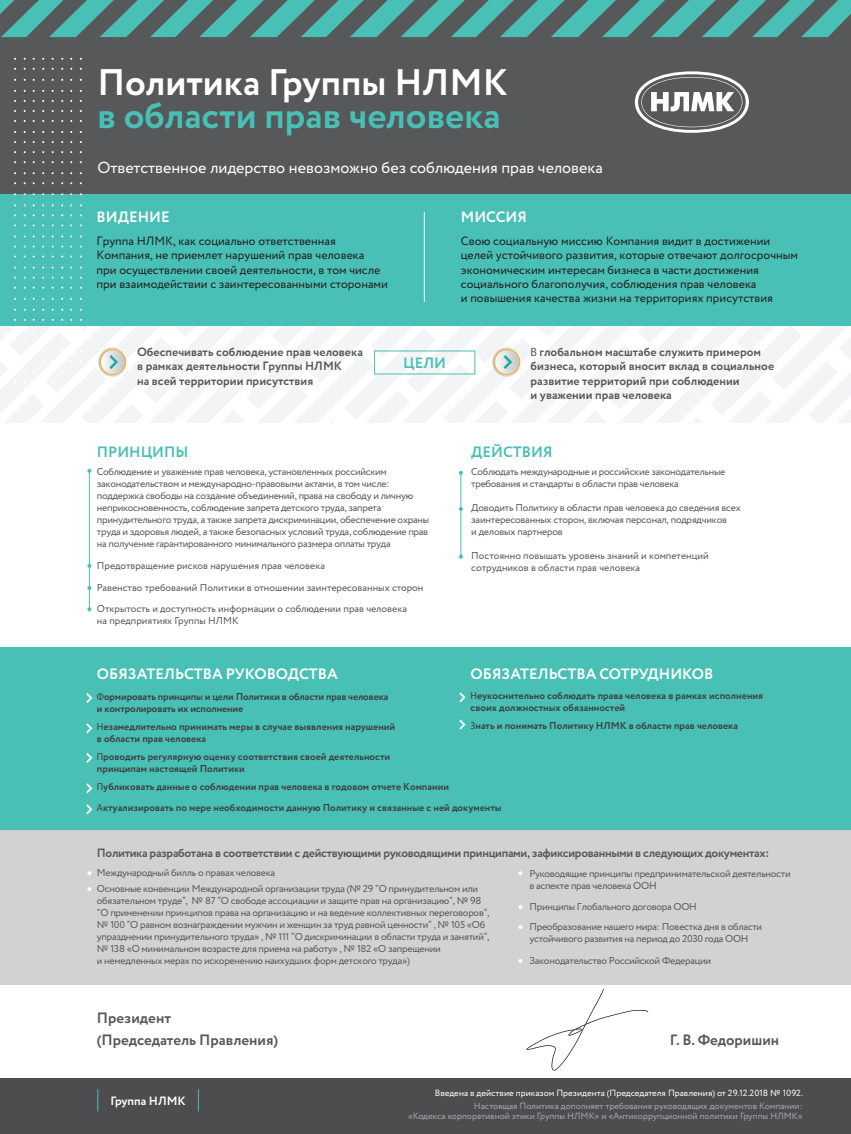
<style>
.page{position:relative;width:851px;height:1134px;background:#fff}
.page>*{position:absolute;margin:0;border:0;box-sizing:border-box;transform-origin:0 0}
.t1{font:700 37px "Circe";color:#48c0b5}
.t2{font:700 37px "Circe";color:#fff}
.t3{font:16px "Circe";color:#fff}
.t4{font:700 15px "Circe";color:#fff}
.t5{font:700 15px/22px "Circe";color:#57585a}
.t6{font:700 15px "Circe";color:#48c0b5}
.t7{font:12px/14.4px "Circe";color:#231f20}
.t8{font:700 12px/14.4px "Circe";color:#57585a}
.t9{font:700 12px "Circe";letter-spacing:-.025em;color:#57585a}
.t10{font:700 12px "Circe";color:#fff}
.t11{font:10px/12px "Circe";letter-spacing:-.025em;color:#57585a}
.t12{font:700 10px/12px "Circe";color:#3e3e3f}
.t13{font:10px/21px "Circe";color:#57585a}
.t14{font:9px/10px "Circe";color:#a8a9ad;text-align:right}
.t15{font:9px "Circe";color:#fff}
.s1{font-family:"Myriad Pro";font-weight:400}
</style>
<div class="page">
<div style="left:0;top:648px;width:850px;height:183px;background:#48c0b5"></div>
<div style="left:0;top:830px;width:850px;height:154px;background:#d1d2d4"></div>
<div style="left:0;top:0;width:850px;height:193px;background:#57585a"></div>
<svg style="left:0;top:68px;width:850px;height:354px"></svg>
<div style="left:0;top:1078px;width:850px;height:56px;background:#4d4d4f"></div>
<svg style="left:87px;top:469px;width:4px;height:4px"></svg>
<hr style="left:89px;top:471px;width:1px;height:139px;background:#48c0b5">
<svg style="left:87px;top:607px;width:4px;height:4px"></svg>
<svg style="left:459px;top:471px;width:4px;height:4px"></svg>
<hr style="left:460px;top:473px;width:1px;height:84px;background:#48c0b5">
<svg style="left:459px;top:555px;width:4px;height:4px"></svg>
<svg style="left:459px;top:507px;width:4px;height:4px"></svg>
<svg style="left:86px;top:693px;width:6px;height:10px"></svg>
<svg style="left:86px;top:723px;width:6px;height:10px"></svg>
<svg style="left:86px;top:753px;width:6px;height:10px"></svg>
<svg style="left:86px;top:783px;width:6px;height:10px"></svg>
<svg style="left:86px;top:804px;width:6px;height:10px"></svg>
<svg style="left:459px;top:692px;width:6px;height:10px"></svg>
<svg style="left:459px;top:719px;width:6px;height:11px"></svg>
<svg style="left:97px;top:1089px;width:1px;height:22px"></svg>
<svg style="left:198px;top:1089px;width:1px;height:22px"></svg>
<svg style="left:526px;top:989px;width:122px;height:81px"></svg>
<svg style="left:0;top:0;width:850px;height:37px"></svg>
<svg style="left:87px;top:871px;width:4px;height:4px"></svg>
<svg style="left:87px;top:887px;width:4px;height:4px"></svg>
<svg style="left:518px;top:871px;width:4px;height:4px"></svg>
<svg style="left:518px;top:905px;width:4px;height:4px"></svg>
<svg style="left:518px;top:925px;width:4px;height:4px"></svg>
<svg style="left:518px;top:959px;width:4px;height:4px"></svg>
<hr style="left:423px;top:212px;width:1px;height:90px;background:#fff">
<h1 class="t2" style="left:97px;top:58px;width:412px">Политика Группы НЛМК</h1>
<h1 class="t1" style="left:97px;top:91px;width:404px">в области прав человека</h1>
<h2 class="t3" style="left:97px;top:157px;width:507px">Ответственное лидерство невозможно без соблюдения прав человека</h2>
<h3 class="t4" style="left:97px;top:207px;width:74px">ВИДЕНИЕ</h3>
<p class="t7" style="left:97px;top:234px;width:293px">Группа НЛМК, как социально ответственная Компания, не приемлет нарушений прав человека<br>при осуществлении своей деятельности, в том числе при взаимодействии с заинтересованными сторонами</p>
<h3 class="t4" style="left:461px;top:207px;width:67px">МИССИЯ</h3>
<p class="t7" style="left:461px;top:234px;width:338px">Свою социальную миссию Компания видит в достижении целей устойчивого развития, которые отвечают долгосрочным экономическим интересам бизнеса в части достижения социального благополучия, соблюдения прав человека<br>и повышения качества жизни на территориях присутствия</p>
<p class="t8" style="left:137px;top:345px;width:227px">Обеспечивать соблюдение прав человека в рамках деятельности Группы НЛМК<br>на всей территории присутствия</p>
<p class="t8" style="left:530px;top:345px;width:245px"><span class="s1">В</span> глобальном масштабе служить примером бизнеса, который вносит вклад в социальное развитие территорий при соблюдении<br>и уважении прав человека</p>
<h3 class="t6" style="left:403px;top:353px;width:44px">ЦЕЛИ</h3>
<h3 class="t6" style="left:97px;top:442px;width:93px">ПРИНЦИПЫ</h3>
<p class="t11" style="left:97px;top:466px;width:334px">Соблюдение и уважение прав человека, установленных российским законодательством и международно-правовыми актами, в том числе: поддержка свободы на создание объединений, права на свободу и личную неприкосновенность, соблюдение запрета детского труда, запрета принудительного труда, а также запрета дискриминации, обеспечение охраны труда и здоровья людей, а также безопасных условий труда, соблюдение прав на получение гарантированного минимального размера оплаты труда</p>
<p class="t13" style="left:97px;top:555px;width:229px">Предотвращение рисков нарушения прав человека</p>
<p class="t13" style="left:97px;top:577px;width:328px">Равенство требований Политики в отношении заинтересованных сторон<br>Открытость и доступность информации о соблюдении прав человека</p>
<p class="t13" style="left:97px;top:610px;width:143px">на предприятиях Группы НЛМК</p>
<h3 class="t6" style="left:471px;top:442px;width:83px">ДЕЙСТВИЯ</h3>
<p class="t11" style="left:471px;top:466px;width:255px">Соблюдать международные и российские законодательные требования и стандарты в области прав человека</p>
<p class="t11" style="left:471px;top:502px;width:271px">Доводить Политику в области прав человека до сведения всех заинтересованных сторон, включая персонал, подрядчиков<br>и деловых партнеров</p>
<p class="t13" style="left:471px;top:550px;width:239px;line-height:12px">Постоянно повышать уровень знаний и компетенций сотрудников в области прав человека</p>
<h3 class="t4" style="left:97px;top:663px;width:242px">ОБЯЗАТЕЛЬСТВА РУКОВОДСТВА</h3>
<p class="t12" style="left:97px;top:691px;width:293px"><span class="s1">Ф</span>ормировать принципы и цели Политики в области прав человека и контролировать их исполнение</p>
<p class="t12" style="left:97px;top:721px;width:300px"><span class="s1">Н</span>езамедлительно принимать меры в случае выявления нарушений в области прав человека</p>
<p class="t12" style="left:97px;top:751px;width:295px"><span class="s1">П</span>роводить регулярную оценку соответствия своей деятельности принципам настоящей Политики</p>
<p class="t12" style="left:97px;top:776px;width:406px;line-height:21px"><span class="s1">П</span>убликовать данные о соблюдении прав человека в годовом отчете Компании<br><span class="s1">А</span>ктуализировать по мере необходимости данную Политику и связанные с ней документы</p>
<h3 class="t4" style="left:470px;top:663px;width:244px">ОБЯЗАТЕЛЬСТВА СОТРУДНИКОВ</h3>
<p class="t12" style="left:470px;top:690px;width:294px"><span class="s1">Н</span>еукоснительно соблюдать права человека в рамках исполнения своих должностных обязанностей</p>
<p class="t12" style="left:470px;top:720px;width:269px"><span class="s1">З</span>нать и понимать Политику НЛМК в области прав человека</p>
<p class="t9" style="left:97px;top:845px;width:673px">Политика разработана в соответствии с действующими руководящими принципами, зафиксированными в следующих документах:</p>
<p class="t11" style="left:97px;top:865px;width:382px;line-height:16px">Международный билль о правах человека<br>Основные конвенции Международной организации труда (№ 29 “О принудительном или</p>
<p class="t11" style="left:97px;top:895px;width:394px">обязательном труде”, № 87 “О свободе ассоциации и защите прав на организацию”, № 98 “О применении принципов права на организацию и на ведение коллективных переговоров”, № 100 “О равном вознаграждении мужчин и женщин за труд равной ценности” , № 105 «Об упразднении принудительного труда» , № 111 “О дискриминации в области труда и занятий”, № 138 «О минимальном возрасте для приема на работу» , № 182 «О запрещении<br>и немедленных мерах по искоренению наихудших форм детского труда»)</p>
<p class="t11" style="left:529px;top:868px;width:263px">Руководящие принципы предпринимательской деятельности в аспекте прав человека ООН</p>
<p class="t11" style="left:529px;top:896px;width:234px;line-height:20.6px">Принципы Глобального договора ООН<br>Преобразование нашего мира: Повестка дня в области</p>
<p class="t11" style="left:529px;top:933px;width:221px">устойчивого развития на период до 2030 года ООН</p>
<p class="t11" style="left:529px;top:955px;width:183px">Законодательство Российской Федерации</p>
<h3 class="t5" style="left:97px;top:1007px;width:183px">Президент<br>(Председатель Правления)</h3>
<p class="t10" style="left:110px;top:1093px;width:77px">Группа НЛМК</p>
<h3 class="t5" style="left:669px;top:1029px;width:111px">Г. В. Федоришин</h3>
<p class="t15" style="left:435px;top:1086px;width:369px">Введена в действие приказом Президента (Председателя Правления) от 29.12.2018 № 1092.</p>
<p class="t14" style="left:408px;top:1101px;width:396px">Настоящая Политика дополняет требования руководящих документов Компании:<br>«Кодекса корпоративной этики Группы НЛМК» и «Антикоррупционной политики Группы НЛМК»</p>
</div>
